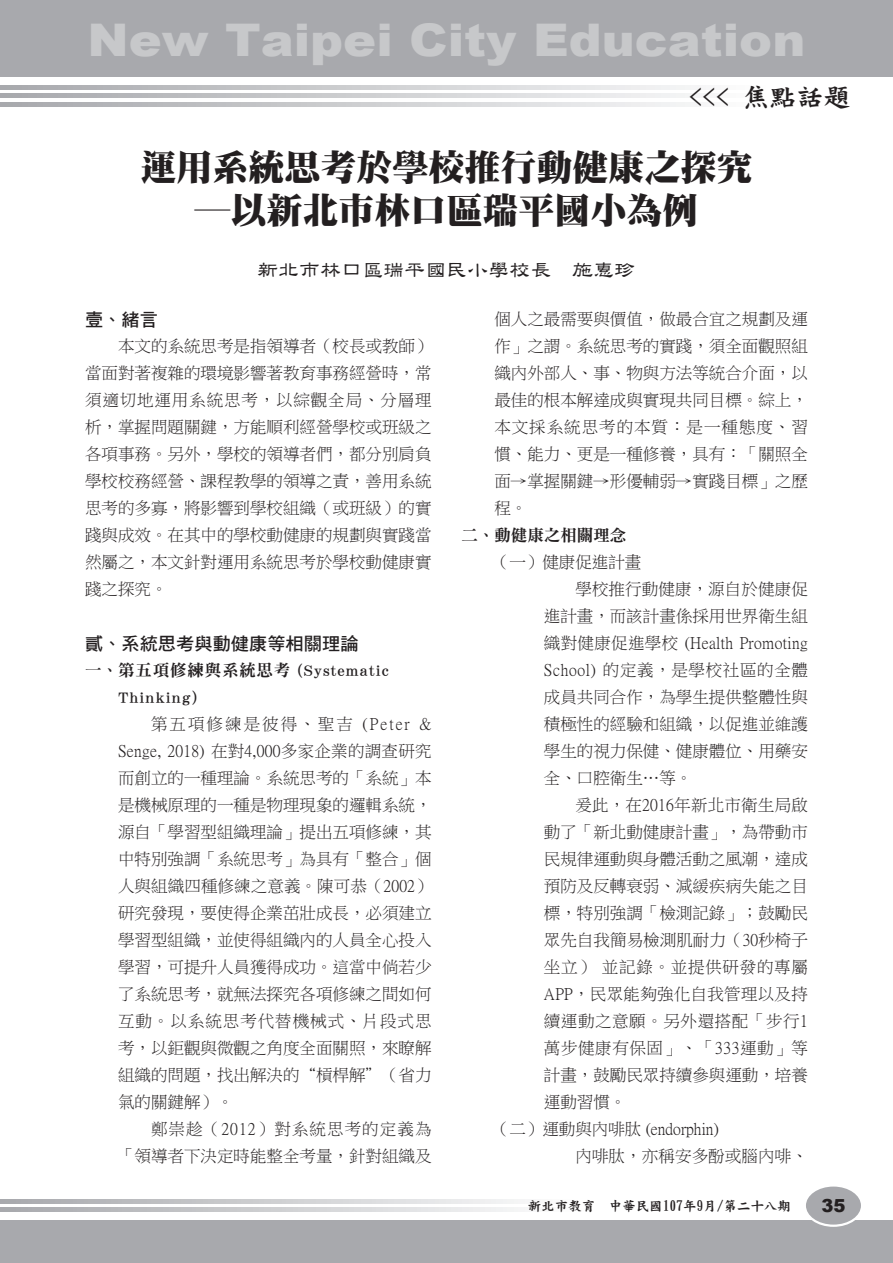
<style>
.page{position:relative;width:893px;height:1263px;background:#fff}
.page>*{position:absolute;margin:0;border:0;box-sizing:border-box;transform-origin:0 0}
.t1{font:900 45px "Arial";color:#c7c8ca;scale:1.1 1}
.標題特明24pt{font:36px "DF Ming Std W12";color:#231f20}
.t2{font:27px "DF Kai XB HK BF";color:#231f20}
.作者隸書14pt{font:21px "Lee Shu";color:#231f20}
.內文小標特黑12pt{font:18px "DF Hei Std W7";color:#231f20}
.t3{font:900 18px "Arial";color:#231f20}
.內文細明11pt首2{font:16.5px/27px "P Ming Li U";color:#231f20;text-align:justify}
.內文細明11pt首2退2{font:16.5px/27px "P Ming Li U";color:#231f20;text-align:justify}
.內文特明11pt一{font:16.5px/27px "DF Ming Std W9";letter-spacing:.05em;color:#231f20}
.內文特明11pt一-2{font:16.5px "DF Ming Std W9";color:#231f20}
.t4{font:13.5px "DF Kai XB HK BF";color:#231f20}
</style>
<div class="page">
<div style="left:0;top:0;width:893px;height:77px;background:#a8a9ad"></div>
<div style="left:0;top:1220px;width:893px;height:43px;background:#a8a9ad"></div>
<svg style="left:0;top:85px;width:691px;height:4px;background:#cccdd0"></svg>
<svg style="left:0;top:94px;width:691px;height:4px;background:#cccdd0"></svg>
<svg style="left:0;top:102px;width:691px;height:4px;background:#cccdd0"></svg>
<div style="left:805px;top:1185px;width:57px;height:41px;background:#a8a9ad;border-radius:50%"></div>
<div style="left:804px;top:1184px;width:59px;height:43px;border:2px solid #fff;border-radius:50%"></div>
<svg style="left:0;top:1199px;width:518px;height:4px;background:#cccdd0"></svg>
<svg style="left:0;top:1208px;width:518px;height:4px;background:#cccdd0"></svg>
<h1 class="t1" style="left:88px;top:7px;width:654px">New Taipei City Education</h1>
<h3 class="t2" style="left:688px;top:83px;width:163px">&lt;&lt;&lt; 焦點話題</h3>
<p class="標題特明24pt" style="left:140px;top:147px;width:614px">運用系統思考於學校推行動健康之探究</p>
<p class="標題特明24pt" style="left:194px;top:191px;width:506px">─以新北市林口區瑞平國小為例</p>
<p class="作者隸書14pt" style="left:257px;top:259px;width:380px">新北市林口區瑞平國民小學校長　施惠珍</p>
<p class="內文小標特黑12pt" style="left:85px;top:310px;width:74px">壹、緒言</p>
<p class="內文細明11pt首2" style="left:85px;top:332px;width:348px;text-indent:33px">本文的系統思考是指領導者（校長或教師）當面對著複雜的環境影響著教育事務經營時，常須適切地運用系統思考，以綜觀全局、分層理析，掌握問題關鍵，方能順利經營學校或班級之各項事務。另外，學校的領導者們，都分別肩負學校校務經營、課程教學的領導之責，善用系統思考的多寡，將影響到學校組織（或班級）的實踐與成效。在其中的學校動健康的規劃與實踐當然屬之，本文針對運用系統思考於學校動健康實踐之探究。</p>
<p class="內文小標特黑12pt" style="left:85px;top:634px;width:275px">貳、系統思考與動健康等相關理論</p>
<p class="內文特明11pt一" style="left:118px;top:656px;width:272px;text-indent:-33px">一、第五項修練與系統思考 (Systematic<br>Thinking)</p>
<p class="內文細明11pt首2退2" style="left:118px;top:710px;width:315px;text-indent:33px">第五項修練是彼得、聖吉 (Peter &amp; Senge, 2018) 在對4,000多家企業的調查研究而創立的一種理論。系統思考的「系統」本是機械原理的一種是物理現象的邏輯系統，源自「學習型組織理論」提出五項修練，其中特別強調「系統思考」為具有「整合」個人與組織四種修練之意義。陳可恭（2002）研究發現，要使得企業茁壯成長，必須建立學習型組織，並使得組織內的人員全心投入學習，可提升人員獲得成功。這當中倘若少了系統思考，就無法探究各項修練之間如何互動。以系統思考代替機械式、片段式思考，以鉅觀與微觀之角度全面關照，來瞭解組織的問題，找出解決的“槓桿解”（省力氣的關鍵解）。</p>
<p class="內文細明11pt首2退2" style="left:118px;top:1115px;width:315px;text-align:right">鄭崇趁（2012）對系統思考的定義為<br>「領導者下決定時能整全考量，針對組織及</p>
<p class="內文細明11pt首2退2" style="left:494px;top:305px;width:315px">個人之最需要與價值，做最合宜之規劃及運作」之謂。系統思考的實踐，須全面觀照組織內外部人、事、物與方法等統合介面，以最佳的根本解達成與實現共同目標。綜上，本文採系統思考的本質：是一種態度、習慣、能力、更是一種修養，具有：「關照全面→掌握關鍵→形優輔弱→實踐目標」之歷程。</p>
<p class="內文特明11pt一-2" style="left:461px;top:526px;width:166px">二、動健康之相關理念</p>
<p class="內文細明11pt首2" style="left:493px;top:548px;width:150px">（一）健康促進計畫</p>
<p class="內文細明11pt首2" style="left:544px;top:575px;width:266px;text-indent:32px">學校推行動健康，源自於健康促進計畫，而該計畫係採用世界衛生組織對健康促進學校 (Health Promoting School) 的定義，是學校社區的全體成員共同合作，為學生提供整體性與積極性的經驗和組織，以促進並維護學生的視力保健、健康體位、用藥安全、口腔衛生…等。</p>
<p class="內文細明11pt首2" style="left:544px;top:791px;width:266px;text-indent:32px">爰此，在2016年新北市衛生局啟動了「新北動健康計畫」，為帶動市民規律運動與身體活動之風潮，達成預防及反轉衰弱、減緩疾病失能之目標，特別強調「檢測記錄」；鼓勵民眾先自我簡易檢測肌耐力（30秒椅子坐立） 並記錄。並提供研發的專屬APP，民眾能夠強化自我管理以及持續運動之意願。另外還搭配「步行1萬步健康有保固」、「333運動」等計畫，鼓勵民眾持續參與運動，培養運動習慣。</p>
<p class="內文細明11pt首2" style="left:493px;top:1115px;width:228px">（二）運動與內啡肽 (endorphin)</p>
<p class="內文細明11pt首2" style="left:575px;top:1142px;width:234px">內啡肽，亦稱安多酚或腦內啡、</p>
<p class="t4" style="left:528px;top:1199px;width:265px">新北市教育　中華民國107年9月/第二十八期</p>
<p class="t3" style="left:821px;top:1192px;width:26px">35</p>
</div>
